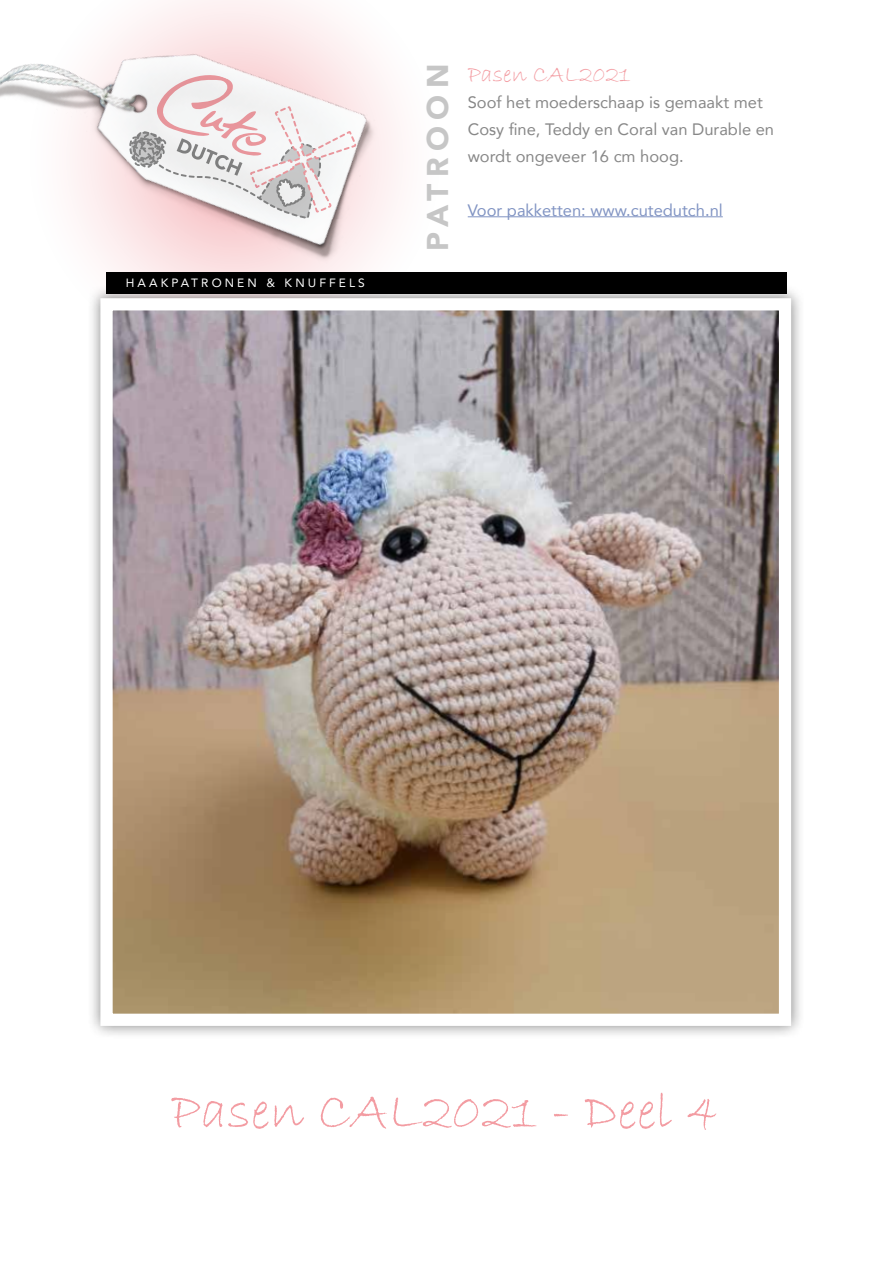
<style>
.page{position:relative;width:893px;height:1263px;background:#fff}
.page>*{position:absolute;margin:0;border:0;box-sizing:border-box;transform-origin:0 0}
.t1{font:54px "Bradley Hand ITC";color:#f39ca2}
.t2{font:900 30px "Avenir";letter-spacing:.22em;color:#c6c6c6}
.t3{font:24px "Bradley Hand ITC";color:#f39ca2}
.t4{font:16.5px/27px "Avenir";color:#878787}
.t5{font:16.5px "Avenir";color:#8194c3}
.t6{font:12px "Avenir";letter-spacing:.26em;color:#fff}
</style>
<div class="page">
<img style="left:0;top:0;width:398px;height:272px">
<svg style="left:129px;top:74px;width:227px;height:144px"></svg>
<div style="left:106px;top:272px;width:681px;height:21px;background:#000"></div>
<hr style="left:468px;top:216px;width:255px;height:1px;background:#8194c3">
<div style="left:86px;top:284px;width:719px;height:756px;background:#000;opacity:.5"></div>
<img style="left:113px;top:311px;width:665px;height:702px">
<div style="left:100px;top:298px;width:691px;height:728px;border:12px solid #fff"></div>
<p class="t6" style="left:126px;top:274px;width:241px">HAAKPATRONEN &amp; KNUFFELS</p>
<h2 class="t2" style="left:412px;top:251px;width:188px;rotate:-90deg">PATROON</h2>
<h3 class="t3" style="left:468px;top:59px;width:165px">Pasen CAL2021</h3>
<p class="t4" style="left:468px;top:88px;width:308px">Soof het moederschaap is gemaakt met<br>Cosy fine, Teddy en Coral van Durable en wordt ongeveer 16 cm hoog.</p>
<p class="t5" style="left:468px;top:197px;width:257px">Voor pakketten: www.cutedutch.nl</p>
<h1 class="t1" style="left:171px;top:1077px;width:551px">Pasen CAL2021 - Deel 4</h1>
</div>
